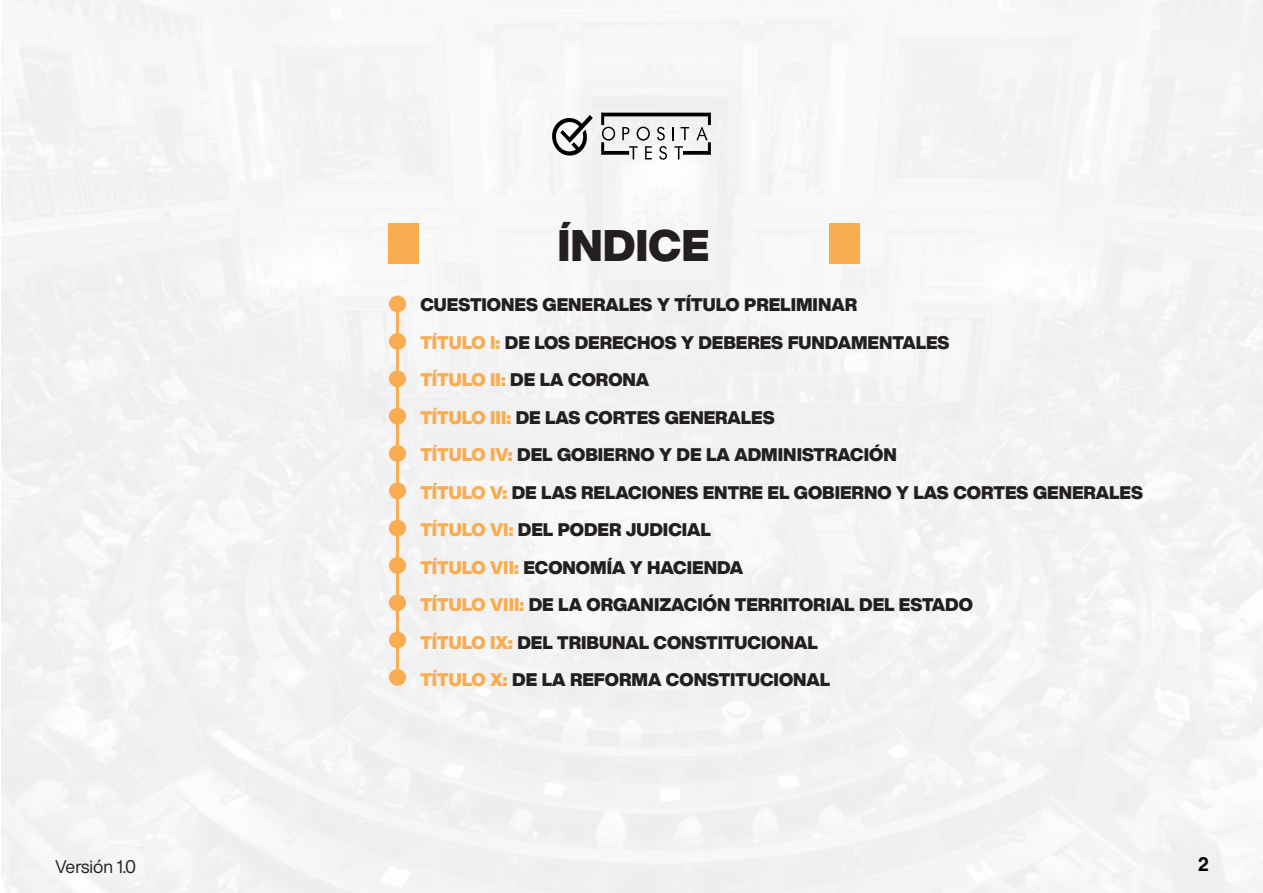
<style>
.page{position:relative;width:1263px;height:893px;background:#fff}
.page>*{position:absolute;margin:0;border:0;box-sizing:border-box;transform-origin:0 0}
.t1{font:900 43.5px "Helvetica Now Display";color:#231f20}
.t2{font:700 19.5px "Helvetica";color:#000001}
.t3{font:900 18px "Helvetica Now Display";color:#231f20}
.t4{font:18px "Helvetica Now Display";color:#231f20}
.s1{color:#faac4f}
</style>
<div class="page">
<div style="left:2px;top:0;width:1261px;height:893px;background:#f4f4f4"></div>
<div style="left:389px;top:223px;width:30px;height:41px;background:#faac4f"></div>
<div style="left:829px;top:223px;width:30px;height:41px;background:#faac4f"></div>
<svg style="left:552px;top:115px;width:41px;height:41px"></svg>
<svg style="left:601px;top:113px;width:110px;height:47px"></svg>
<div style="left:390px;top:297px;width:15px;height:14px;background:#faac4f;border-radius:50%"></div>
<div style="left:389px;top:296px;width:17px;height:16px;border:3px solid #faac4f;border-radius:50%"></div>
<hr style="left:396px;top:312px;width:3px;height:365px;background:#faac4f">
<div style="left:390px;top:670px;width:15px;height:14px;background:#faac4f;border-radius:50%"></div>
<div style="left:389px;top:669px;width:17px;height:17px;border:3px solid #faac4f;border-radius:50%"></div>
<div style="left:390px;top:633px;width:15px;height:14px;background:#faac4f;border-radius:50%"></div>
<div style="left:389px;top:632px;width:17px;height:16px;border:3px solid #faac4f;border-radius:50%"></div>
<div style="left:390px;top:596px;width:15px;height:14px;background:#faac4f;border-radius:50%"></div>
<div style="left:389px;top:594px;width:17px;height:17px;border:3px solid #faac4f;border-radius:50%"></div>
<div style="left:390px;top:558px;width:15px;height:14px;background:#faac4f;border-radius:50%"></div>
<div style="left:389px;top:557px;width:17px;height:17px;border:3px solid #faac4f;border-radius:50%"></div>
<div style="left:390px;top:521px;width:15px;height:14px;background:#faac4f;border-radius:50%"></div>
<div style="left:389px;top:520px;width:17px;height:16px;border:3px solid #faac4f;border-radius:50%"></div>
<div style="left:390px;top:484px;width:15px;height:14px;background:#faac4f;border-radius:50%"></div>
<div style="left:389px;top:482px;width:17px;height:17px;border:3px solid #faac4f;border-radius:50%"></div>
<div style="left:390px;top:447px;width:15px;height:13px;background:#faac4f;border-radius:50%"></div>
<div style="left:389px;top:445px;width:17px;height:17px;border:3px solid #faac4f;border-radius:50%"></div>
<div style="left:390px;top:409px;width:15px;height:14px;background:#faac4f;border-radius:50%"></div>
<div style="left:389px;top:408px;width:17px;height:17px;border:3px solid #faac4f;border-radius:50%"></div>
<div style="left:390px;top:372px;width:15px;height:14px;background:#faac4f;border-radius:50%"></div>
<div style="left:389px;top:370px;width:17px;height:17px;border:3px solid #faac4f;border-radius:50%"></div>
<div style="left:390px;top:334px;width:15px;height:14px;background:#faac4f;border-radius:50%"></div>
<div style="left:389px;top:333px;width:17px;height:17px;border:3px solid #faac4f;border-radius:50%"></div>
<p class="t1" style="left:557px;top:216px;width:153px">ÍNDICE</p>
<p class="t3" style="left:420px;top:292px;width:438px">CUESTIONES GENERALES Y TÍTULO PRELIMINAR</p>
<p class="t3" style="left:420px;top:330px;width:531px"><span class="s1">TÍTULO I:</span> DE LOS DERECHOS Y DEBERES FUNDAMENTALES</p>
<p class="t3" style="left:420px;top:367px;width:230px"><span class="s1">TÍTULO II:</span> DE LA CORONA</p>
<p class="t3" style="left:420px;top:405px;width:356px"><span class="s1">TÍTULO III:</span> DE LAS CORTES GENERALES</p>
<p class="t3" style="left:420px;top:442px;width:478px"><span class="s1">TÍTULO IV:</span> DEL GOBIERNO Y DE LA ADMINISTRACIÓN</p>
<p class="t3" style="left:420px;top:480px;width:724px"><span class="s1">TÍTULO V:</span> DE LAS RELACIONES ENTRE EL GOBIERNO Y LAS CORTES GENERALES</p>
<p class="t3" style="left:420px;top:517px;width:292px"><span class="s1">TÍTULO VI:</span> DEL PODER JUDICIAL</p>
<p class="t3" style="left:420px;top:555px;width:324px"><span class="s1">TÍTULO VII:</span> ECONOMÍA Y HACIENDA</p>
<p class="t3" style="left:420px;top:592px;width:554px"><span class="s1">TÍTULO VIII:</span> DE LA ORGANIZACIÓN TERRITORIAL DEL ESTADO</p>
<p class="t3" style="left:420px;top:630px;width:399px"><span class="s1">TÍTULO IX:</span> DEL TRIBUNAL CONSTITUCIONAL</p>
<p class="t3" style="left:420px;top:667px;width:411px"><span class="s1">TÍTULO X:</span> DE LA REFORMA CONSTITUCIONAL</p>
<p class="t4" style="left:55px;top:854px;width:83px">Versión 1.0</p>
<p class="t2" style="left:1198px;top:852px;width:12px">2</p>
</div>
